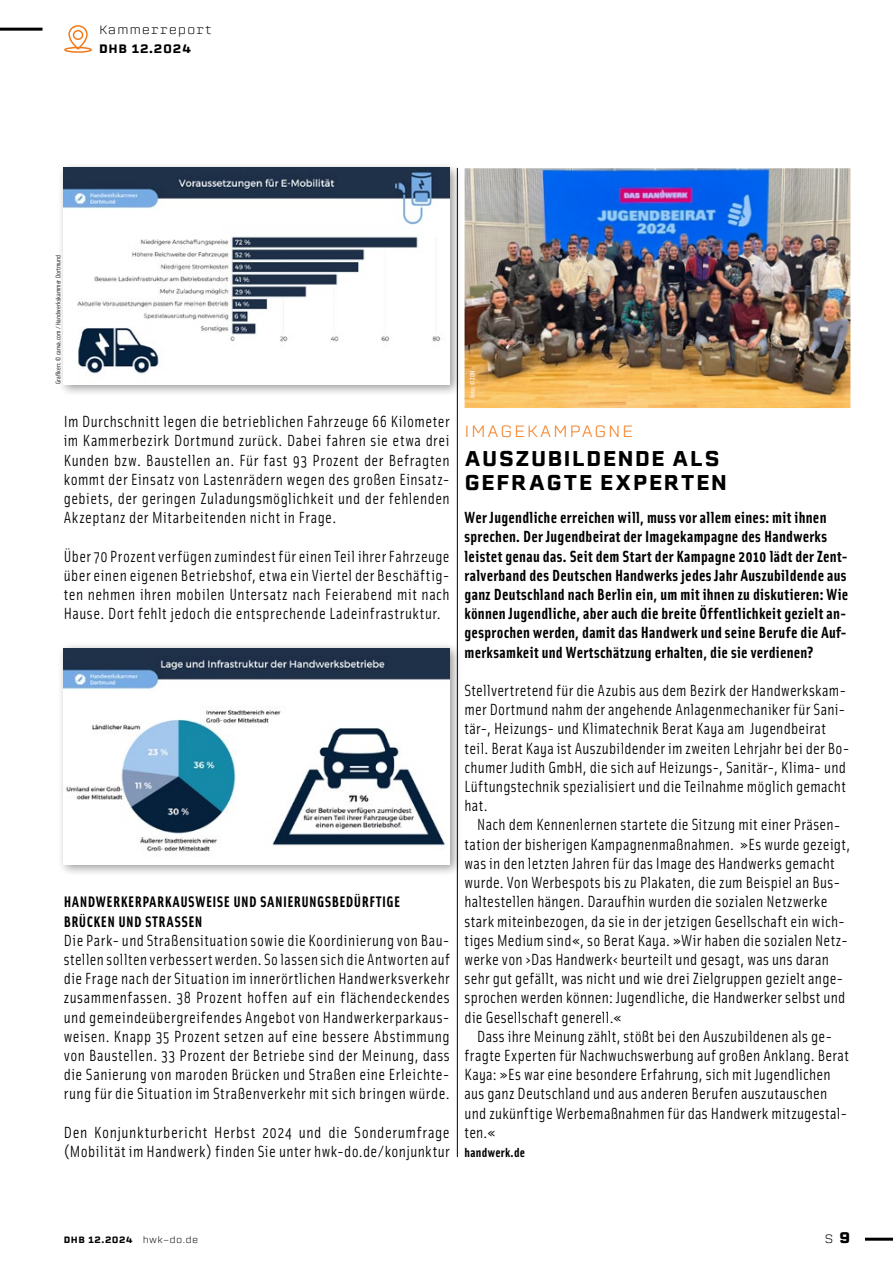
<style>
.page{position:relative;width:893px;height:1263px;background:#fff}
.page>*{position:absolute;margin:0;border:0;box-sizing:border-box;transform-origin:0 0}
.t1{font:500 21px/24px "Erbaum";letter-spacing:.06em;color:#000}
.t2{font:16.2px/19.2px "Solex OT";letter-spacing:.015em;color:#000;text-align:justify}
.t3{font:700 16.2px/19.2px "Solex OT";letter-spacing:.015em;color:#000}
.t4{font:16.2px/19.2px "Solex OT";letter-spacing:.035em;color:#000}
.t5{font:300 16.2px "Erbaum";letter-spacing:.09em;color:#f17a1a}
.t6{font:700 15.3px/19.2px "Solex OT";letter-spacing:.03em;color:#000}
.t7{font:700 13.2px "Solex OT";letter-spacing:.025em;color:#000}
.t8{font:300 12px/19.2px "Erbaum";letter-spacing:.06em;color:#000}
.t9{font:500 9px "Erbaum";letter-spacing:.06em;color:#000}
.t10{font:6.75px "Solex OT";letter-spacing:.01em;color:#000}
.t11{font:500 6.75px "Solex OT";letter-spacing:.01em;color:#fff}
.s1{font-weight:700}
.s2{font-weight:500}
.s3{font-weight:300}
.s4{font-weight:700;font-size:15px}
</style>
<div class="page">
<hr style="left:0;top:28px;width:43px;height:3px;background:#000">
<div style="left:64px;top:47px;width:28px;height:6px;border:2px solid #f17a1a;border-radius:50%"></div>
<svg style="left:68px;top:25px;width:20px;height:26px"></svg>
<div style="left:73px;top:30px;width:10px;height:10px;border:2px solid #f17a1a;border-radius:50%"></div>
<hr style="left:865px;top:1238px;width:28px;height:3px;background:#000">
<div style="left:57px;top:162px;width:405px;height:235px;background:#000;opacity:.4"></div>
<img style="left:64px;top:168px;width:386px;height:216px">
<div style="left:57px;top:642px;width:405px;height:235px;background:#000;opacity:.4"></div>
<img style="left:64px;top:648px;width:386px;height:216px">
<img style="left:465px;top:168px;width:385px;height:240px">
<hr style="left:457px;top:168px;width:1px;height:989px;background:#000">
<p class="t8" style="left:99px;top:19px;width:114px">Kammerreport<br><span class="s1">D</span><span class="s2">HB 12.2024</span></p>
<p class="t10" style="left:54px;top:384px;width:131px;rotate:-90deg">Grafiken: © canva.com / Handwerkskammer Dortmund</p>
<p class="t2" style="left:64px;top:411px;width:387px">Im Durchschnitt legen die betrieblichen Fahrzeuge 66 Kilometer im Kammerbezirk Dortmund zurück. Dabei fahren sie etwa drei Kunden bzw. Baustellen an. Für fast 93 Prozent der Befragten kommt der Einsatz von Lastenrädern wegen des großen Einsatz&shy;gebiets, der geringen Zuladungsmöglichkeit und der fehlenden Akzeptanz der Mitarbeitenden nicht in Frage.</p>
<p class="t2" style="left:64px;top:546px;width:387px">Über 70 Prozent verfügen zumindest für einen Teil ihrer Fahrzeuge über einen eigenen Betriebshof, etwa ein Viertel der Beschäftig&shy;ten nehmen ihren mobilen Untersatz nach Feierabend mit nach Hause. Dort fehlt jedoch die entsprechende Ladeinfrastruktur.</p>
<p class="t6" style="left:64px;top:892px;width:338px">HANDWERKERPARKAUSWEISE UND SANIERUNGSBEDÜRFTIGE<br>BRÜCKEN UND STRASSEN</p>
<p class="t2" style="left:64px;top:930px;width:387px">Die Park- und Straßensituation sowie die Koordinierung von Bau&shy;stellen sollten verbessert werden. So lassen sich die Antworten auf die Frage nach der Situation im innerörtlichen Handwerksverkehr zusammenfassen. 38 Prozent hoffen auf ein flächendeckendes und gemeindeübergreifendes Angebot von Handwerkerparkaus&shy;weisen. Knapp 35 Prozent setzen auf eine bessere Abstimmung von Baustellen. 33 Prozent der Betriebe sind der Meinung, dass die Sanierung von maroden Brücken und Straßen eine Erleichte&shy;rung für die Situation im Straßenverkehr mit sich bringen würde.</p>
<p class="t4" style="left:64px;top:1122px;width:387px">Den Konjunkturbericht Herbst 2024 und die Sonderumfrage (Mobilität im Handwerk) finden Sie unter hwk-do.de/konjunktur</p>
<p class="t11" style="left:468px;top:398px;width:30px;rotate:-90deg">Foto: © ZDH</p>
<p class="t5" style="left:465px;top:420px;width:170px">IMAGEKAMPAGNE</p>
<p class="t1" style="left:465px;top:446px;width:264px">AUSZUBILDENDE ALS<br>GEFRAGTE EXPERTEN</p>
<p class="t3" style="left:465px;top:507px;width:385px">Wer Jugendliche erreichen will, muss vor allem eines: mit ihnen sprechen. Der Jugendbeirat der Imagekampagne des Handwerks leistet genau das. Seit dem Start der Kampagne 2010 lädt der Zent&shy;ralverband des Deutschen Handwerks jedes Jahr Auszubildende aus ganz Deutschland nach Berlin ein, um mit ihnen zu diskutieren: Wie können Jugendliche, aber auch die breite Öffentlichkeit gezielt an&shy;gesprochen werden, damit das Handwerk und seine Berufe die Auf&shy;merksamkeit und Wertschätzung erhalten, die sie verdienen?</p>
<p class="t2" style="left:465px;top:680px;width:387px;text-align:left">Stellvertretend für die Azubis aus dem Bezirk der Handwerkskam&shy;mer Dortmund nahm der angehende Anlagenmechaniker für Sani&shy;tär-, Heizungs- und Klimatechnik Berat Kaya am Jugendbeirat teil. Berat Kaya ist Auszubildender im zweiten Lehrjahr bei der Bo&shy;chumer Judith GmbH, die sich auf Heizungs-, Sanitär-, Klima- und Lüftungstechnik spezialisiert und die Teilnahme möglich gemacht hat.</p>
<p class="t2" style="left:465px;top:815px;width:387px;text-align:left;text-indent:13px">Nach dem Kennenlernen startete die Sitzung mit einer Präsen&shy;tation der bisherigen Kampagnenmaßnahmen. »Es wurde gezeigt, was in den letzten Jahren für das Image des Handwerks gemacht wurde. Von Werbespots bis zu Plakaten, die zum Beispiel an Bus&shy;haltestellen hängen. Daraufhin wurden die sozialen Netzwerke stark miteinbezogen, da sie in der jetzigen Gesellschaft ein wich&shy;tiges Medium sind«, so Berat Kaya. »Wir haben die sozialen Netz&shy;werke von ›Das Handwerk‹ beurteilt und gesagt, was uns daran sehr gut gefällt, was nicht und wie drei Zielgruppen gezielt ange&shy;sprochen werden können: Jugendliche, die Handwerker selbst und die Gesellschaft generell.«</p>
<p class="t2" style="left:465px;top:1026px;width:386px;text-align:left;text-indent:13px">Dass ihre Meinung zählt, stößt bei den Auszubildenen als ge&shy;fragte Experten für Nachwuchswerbung auf großen Anklang. Berat Kaya: »Es war eine besondere Erfahrung, sich mit Jugendlichen aus ganz Deutschland und aus anderen Berufen auszutauschen und zukünftige Werbemaßnahmen für das Handwerk mitzugestal&shy;ten.«</p>
<p class="t7" style="left:465px;top:1144px;width:62px">handwerk.de</p>
<p class="t9" style="left:64px;top:1234px;width:136px"><span class="s1">D</span>HB 12.2024 <span class="s3">hwk-do.de</span></p>
<p class="t8" style="left:824px;top:1229px;width:28px">S <span class="s4">9</span></p>
</div>
